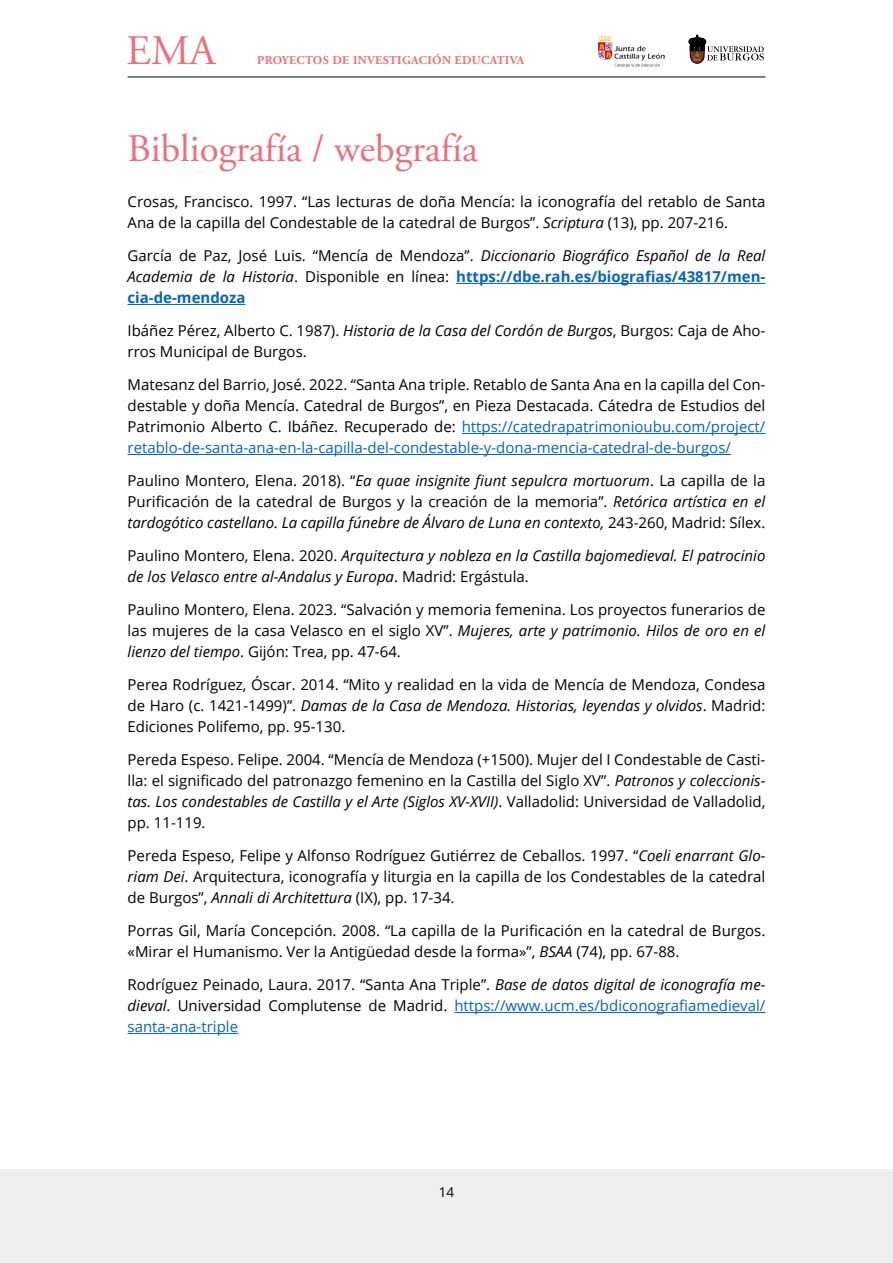
<style>
.page{position:relative;width:893px;height:1263px;background:#fff}
.page>*{position:absolute;margin:0;border:0;box-sizing:border-box;transform-origin:0 0}
.t1{font:42px "Adobe Garamond Pro";color:#ed6f7b}
.t2{font:39px "Adobe Garamond Pro";color:#ed6f7b}
.t3{font:15px/21px "Open Sans";color:#000;text-align:justify}
.t4{font:italic 15px/21px "Open Sans";color:#000;text-align:justify}
.t5{font:13.5px "Open Sans";color:#000}
.t6{font:700 12px "Adobe Garamond Pro";letter-spacing:.03em;color:#ed6f7b}
.s1{font-style:italic}
.s2{font-weight:700;color:#0563c1}
.s3{color:#0563c1}
.s4{font-style:normal}
</style>
<div class="page">
<div style="left:0;top:1169px;width:893px;height:94px;background:#efeeee"></div>
<svg style="left:689px;top:35px;width:75px;height:28px"></svg>
<img style="left:598px;top:35px;width:67px;height:33px">
<hr style="left:128px;top:77px;width:637px;height:1px;background:#000">
<hr style="left:456px;top:283px;width:309px;height:1px;background:#0563c1">
<hr style="left:128px;top:304px;width:118px;height:1px;background:#0563c1">
<hr style="left:462px;top:433px;width:303px;height:1px;background:#0563c1">
<hr style="left:128px;top:454px;width:603px;height:1px;background:#0563c1">
<hr style="left:454px;top:1012px;width:311px;height:1px;background:#0563c1">
<hr style="left:128px;top:1033px;width:110px;height:1px;background:#0563c1">
<h1 class="t1" style="left:126px;top:26px;width:90px">EMA</h1>
<p class="t6" style="left:257px;top:53px;width:269px">PROYECTOS DE INVESTIGACIÓN EDUCATIVA</p>
<h2 class="t2" style="left:128px;top:125px;width:352px">Bibliografía / webgrafía</h2>
<p class="t3" style="left:128px;top:191px;width:639px">Crosas, Francisco. 1997. “Las lecturas de doña Mencía: la iconografía del retablo de Santa<br>Ana de la capilla del Condestable de la catedral de Burgos”. <span class="s1">Scriptura</span> (13), pp. 207-216.</p>
<p class="t3" style="left:128px;top:245px;width:639px">García de Paz, José Luis. “Mencía de Mendoza”. <span class="s1">Diccionario Biográfico Español de la Real Academia de la Historia</span>. Disponible en línea: <span class="s2">https://dbe.rah.es/biografias/43817/men&shy;cia-de-mendoza</span></p>
<p class="t3" style="left:128px;top:320px;width:639px">Ibáñez Pérez, Alberto C. 1987). <span class="s1">Historia de la Casa del Cordón de Burgos</span>, Burgos: Caja de Aho&shy;rros Municipal de Burgos.</p>
<p class="t3" style="left:128px;top:374px;width:639px">Matesanz del Barrio, José. 2022. “Santa Ana triple. Retablo de Santa Ana en la capilla del Con&shy;destable y doña Mencía. Catedral de Burgos”, en Pieza Destacada. Cátedra de Estudios del Patrimonio Alberto C. Ibáñez. Recuperado de: <span class="s3">https://catedrapatrimonioubu.com/project/ retablo-de-santa-ana-en-la-capilla-del-condestable-y-dona-mencia-catedral-de-burgos/</span></p>
<p class="t4" style="left:128px;top:470px;width:639px"><span class="s4">Paulino Montero, Elena. 2018). “</span>Ea quae insignite fiunt sepulcra mortuorum<span class="s4">. La capilla de la Purificación de la catedral de Burgos y la creación de la memoria”.</span> Retórica artística en el tardogótico castellano. La capilla fúnebre de Álvaro de Luna en contexto, <span class="s4">243-260, Madrid: Sílex.</span></p>
<p class="t4" style="left:128px;top:545px;width:639px"><span class="s4">Paulino Montero, Elena. 2020.</span> Arquitectura y nobleza en la Castilla bajomedieval. El patrocinio de los Velasco entre al-Andalus y Europa<span class="s4">. Madrid: Ergástula.</span></p>
<p class="t3" style="left:128px;top:599px;width:639px">Paulino Montero, Elena. 2023. “Salvación y memoria femenina. Los proyectos funerarios de las mujeres de la casa Velasco en el siglo XV”. <span class="s1">Mujeres, arte y patrimonio. Hilos de oro en el lienzo del tiempo</span>. Gijón: Trea, pp. 47-64.</p>
<p class="t3" style="left:128px;top:674px;width:639px">Perea Rodríguez, Óscar. 2014. “Mito y realidad en la vida de Mencía de Mendoza, Condesa de Haro (c. 1421-1499)”. <span class="s1">Damas de la Casa de Mendoza. Historias, leyendas y olvidos</span>. Madrid:<br>Ediciones Polifemo, pp. 95-130.</p>
<p class="t3" style="left:128px;top:749px;width:639px">Pereda Espeso. Felipe. 2004. “Mencía de Mendoza (+1500). Mujer del I Condestable de Casti&shy;lla: el significado del patronazgo femenino en la Castilla del Siglo XV”. <span class="s1">Patronos y coleccionis&shy;tas. Los condestables de Castilla y el Arte (Siglos XV-XVII)</span>. Valladolid: Universidad de Valladolid, pp. 11-119.</p>
<p class="t3" style="left:128px;top:845px;width:639px">Pereda Espeso, Felipe y Alfonso Rodríguez Gutiérrez de Ceballos. 1997. “<span class="s1">Coeli enarrant Glo&shy;riam Dei</span>. Arquitectura, iconografía y liturgia en la capilla de los Condestables de la catedral de Burgos”, <span class="s1">Annali di Architettura</span> (IX), pp. 17-34.</p>
<p class="t3" style="left:128px;top:920px;width:639px">Porras Gil, María Concepción. 2008. “La capilla de la Purificación en la catedral de Burgos. «Mirar el Humanismo. Ver la Antigüedad desde la forma»”, <span class="s1">BSAA</span> (74), pp. 67-88.</p>
<p class="t3" style="left:128px;top:974px;width:639px">Rodríguez Peinado, Laura. 2017. “Santa Ana Triple”. <span class="s1">Base de datos digital de iconografía me&shy;dieval</span>. Universidad Complutense de Madrid. <span class="s3">https://www.ucm.es/bdiconografiamedieval/ santa-ana-triple</span></p>
<p class="t5" style="left:439px;top:1182px;width:17px">14</p>
</div>
